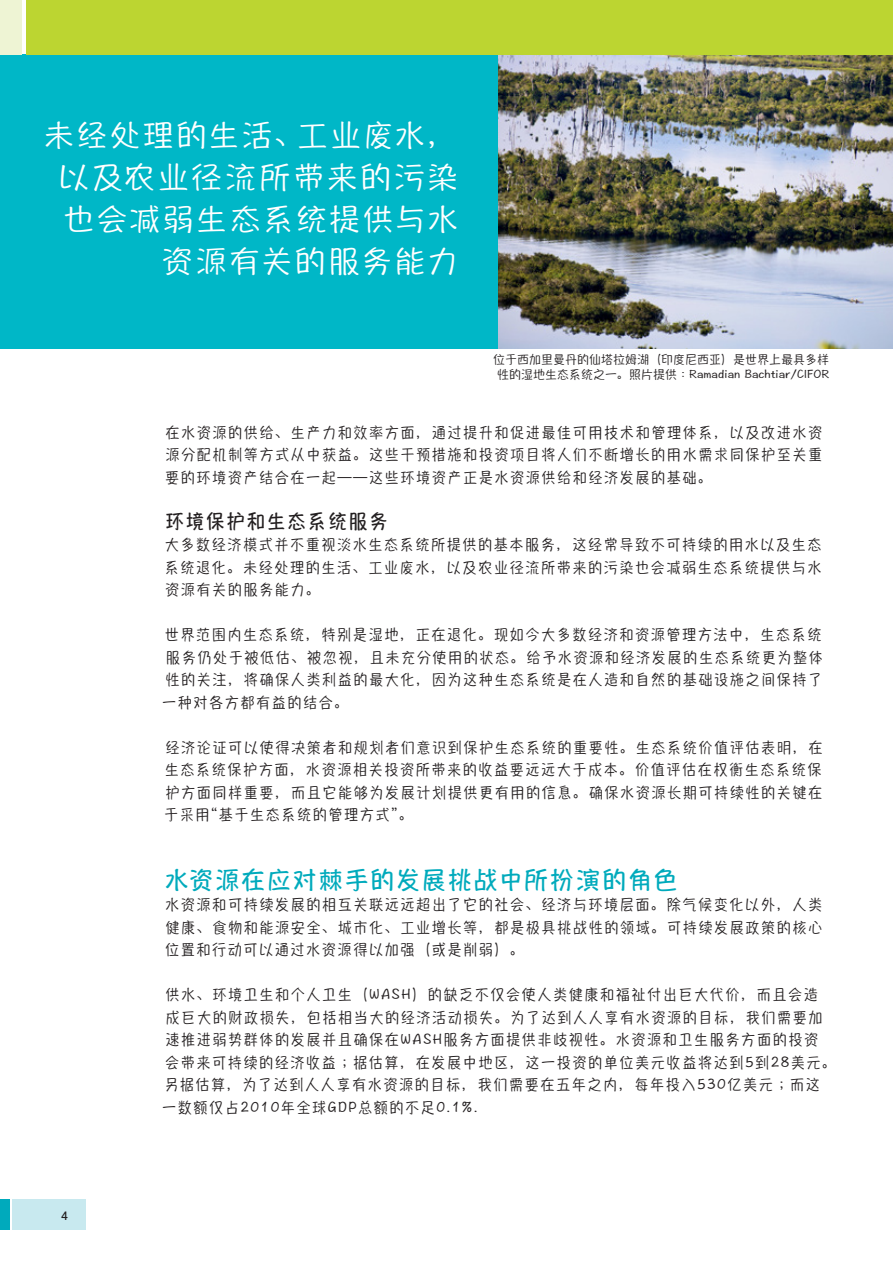
<style>
.page{position:relative;width:893px;height:1263px;background:#fff}
.page>*{position:absolute;margin:0;border:0;box-sizing:border-box;transform-origin:0 0}
._3_Quote{font:30px/42px "Hannotate SC W5";letter-spacing:.06em;color:#fff;text-align:right}
.Head_1_chinese{font:24px "Hannotate SC W7";letter-spacing:.075em;color:#00aabc}
.Head_2_chinese{font:19.5px "Hannotate SC W7";letter-spacing:.1em;color:#231f20;scale:.95 1}
.Body_chinese{font:15px/22.5px "Hannotate SC W5";letter-spacing:.1em;color:#231f20;text-align:justify;scale:.95 1}
.Pagination{font:500 13.5px "Conduit ITC";color:#231f20}
.caption{font:12px/15px "Hannotate SC W5";color:#231f20;text-align:center}
</style>
<div class="page">
<div style="left:0;top:1199px;width:10px;height:31px;background:#00aabc"></div>
<div style="left:12px;top:1199px;width:73px;height:31px;background:#c8e9ef"></div>
<img style="left:498px;top:54px;width:395px;height:294px">
<div style="left:0;top:54px;width:498px;height:294px;background:#00b7c7"></div>
<div style="left:0;top:0;width:22px;height:54px;background:#eef4d4"></div>
<div style="left:27px;top:0;width:866px;height:54px;background:#bcd531"></div>
<p class="_3_Quote" style="left:44px;top:113px;width:416px">未经处理的生活、工业废水，以及农业径流所带来的污染也会减弱生态系统提供与水资源有关的服务能力</p>
<p class="caption" style="left:493px;top:351px;width:338px">位于西加里曼丹的仙塔拉姆湖（印度尼西亚）是世界上最具多样性的湿地生态系统之一。照片提供：Ramadian Bachtiar/CIFOR</p>
<p class="Body_chinese" style="left:165px;top:420px;width:693px">在水资源的供给、生产力和效率方面，通过提升和促进最佳可用技术和管理体系，以及改进水资源分配机制等方式从中获益。这些干预措施和投资项目将人们不断增长的用水需求同保护至关重要的环境资产结合在一起——这些环境资产正是水资源供给和经济发展的基础。</p>
<p class="Head_2_chinese" style="left:165px;top:508px;width:235px">环境保护和生态系统服务</p>
<p class="Body_chinese" style="left:165px;top:533px;width:693px">大多数经济模式并不重视淡水生态系统所提供的基本服务，这经常导致不可持续的用水以及生态系统退化。未经处理的生活、工业废水，以及农业径流所带来的污染也会减弱生态系统提供与水资源有关的服务能力。</p>
<p class="Body_chinese" style="left:162px;top:623px;width:697px">世界范围内生态系统，特别是湿地，正在退化。现如今大多数经济和资源管理方法中，生态系统服务仍处于被低估、被忽视，且未充分使用的状态。给予水资源和经济发展的生态系统更为整体性的关注，将确保人类利益的最大化，因为这种生态系统是在人造和自然的基础设施之间保持了一种对各方都有益的结合。</p>
<p class="Body_chinese" style="left:164px;top:735px;width:695px">经济论证可以使得决策者和规划者们意识到保护生态系统的重要性。生态系统价值评估表明，在生态系统保护方面，水资源相关投资所带来的收益要远远大于成本。价值评估在权衡生态系统保护方面同样重要，而且它能够为发展计划提供更有用的信息。确保水资源长期可持续性的关键在于采用“基于生态系统的管理方式”。</p>
<p class="Pagination" style="left:61px;top:1209px;width:8px">4</p>
<p class="Head_1_chinese" style="left:165px;top:864px;width:514px">水资源在应对棘手的发展挑战中所扮演的角色</p>
<p class="Body_chinese" style="left:165px;top:893px;width:693px">水资源和可持续发展的相互关联远远超出了它的社会、经济与环境层面。除气候变化以外，人类健康、食物和能源安全、城市化、工业增长等，都是极具挑战性的领域。可持续发展政策的核心位置和行动可以通过水资源得以加强（或是削弱）。</p>
<p class="Body_chinese" style="left:162px;top:983px;width:711px;text-align:left">供水、环境卫生和个人卫生（WASH）的缺乏不仅会使人类健康和福祉付出巨大代价，而且会造<br>成巨大的财政损失，包括相当大的经济活动损失。为了达到人人享有水资源的目标，我们需要加速推进弱势群体的发展并且确保在WASH服务方面提供非歧视性。水资源和卫生服务方面的投资<br>会带来可持续的经济收益；据估算，在发展中地区，这一投资的单位美元收益将达到5到28美元。另据估算，为了达到人人享有水资源的目标，我们需要在五年之内，每年投入530亿美元；而这<br>一数额仅占2010年全球GDP总额的不足0.1%.</p>
</div>
